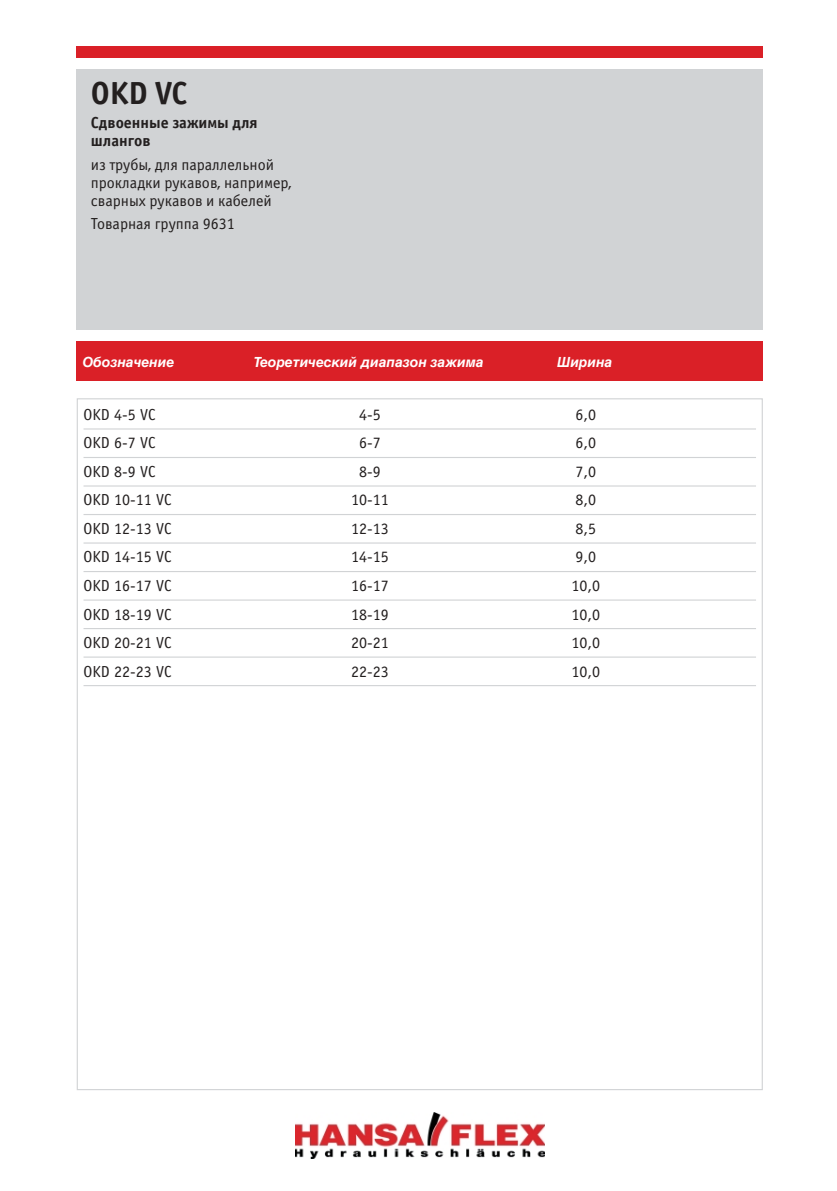
<style>
.page{position:relative;width:837px;height:1191px;background:#fff}
.page>*{position:absolute;margin:0;border:0;box-sizing:border-box;transform-origin:0 0}
.t1{font:700 32px "Officina Sans C";color:#231f1f}
.t2{font:16px "Officina Sans";color:#231f1f}
.t3{font:16px/18px "Officina Sans C";color:#231f1f}
.t4{font:700 16px/18px "Officina Sans C";color:#231f1f}
.t5{font:14px "Helvetica Cyr Bold Inclined";color:#fff}
</style>
<div class="page">
<div style="left:77px;top:47px;width:686px;height:11px;background:#da2027"></div>
<div style="left:77px;top:69px;width:686px;height:261px;background:#d1d3d5"></div>
<img style="left:295px;top:1112px;width:249px;height:46px">
<div style="left:77px;top:341px;width:686px;height:40px;background:#da2027"></div>
<hr style="left:84px;top:428px;width:672px;height:1px;background:#d1d3d5">
<hr style="left:84px;top:457px;width:672px;height:1px;background:#d1d3d5">
<hr style="left:84px;top:485px;width:672px;height:1px;background:#d1d3d5">
<hr style="left:84px;top:514px;width:672px;height:1px;background:#d1d3d5">
<hr style="left:84px;top:542px;width:672px;height:1px;background:#d1d3d5">
<hr style="left:84px;top:571px;width:672px;height:1px;background:#d1d3d5">
<hr style="left:84px;top:599px;width:672px;height:1px;background:#d1d3d5">
<hr style="left:84px;top:628px;width:672px;height:1px;background:#d1d3d5">
<hr style="left:84px;top:656px;width:672px;height:1px;background:#d1d3d5">
<hr style="left:84px;top:685px;width:672px;height:1px;background:#d1d3d5">
<h1 class="t1" style="left:91px;top:82px;width:98px">OKD VC</h1>
<p class="t4" style="left:91px;top:115px;width:168px">Сдвоенные зажимы для шлангов</p>
<p class="t3" style="left:91px;top:157px;width:202px">из трубы, для параллельной прокладки рукавов, например, сварных рукавов и кабелей</p>
<p class="t3" style="left:91px;top:217px;width:145px">Товарная группа 9631</p>
<p class="t5" style="left:82px;top:357px;width:93px">Обозначение</p>
<p class="t5" style="left:254px;top:357px;width:231px">Теоретический диапазон зажима</p>
<p class="t5" style="left:557px;top:357px;width:57px">Ширина</p>
<p class="t2" style="left:84px;top:408px;width:74px">OKD 4-5 VC</p>
<p class="t2" style="left:359px;top:408px;width:23px">4-5</p>
<p class="t2" style="left:575px;top:408px;width:22px">6,0</p>
<p class="t2" style="left:84px;top:437px;width:74px">OKD 6-7 VC</p>
<p class="t2" style="left:359px;top:437px;width:23px">6-7</p>
<p class="t2" style="left:575px;top:437px;width:22px">6,0</p>
<p class="t2" style="left:84px;top:465px;width:74px">OKD 8-9 VC</p>
<p class="t2" style="left:359px;top:465px;width:23px">8-9</p>
<p class="t2" style="left:575px;top:465px;width:22px">7,0</p>
<p class="t2" style="left:84px;top:494px;width:90px">OKD 10-11 VC</p>
<p class="t2" style="left:351px;top:494px;width:39px">10-11</p>
<p class="t2" style="left:575px;top:494px;width:22px">8,0</p>
<p class="t2" style="left:84px;top:522px;width:90px">OKD 12-13 VC</p>
<p class="t2" style="left:351px;top:522px;width:39px">12-13</p>
<p class="t2" style="left:575px;top:522px;width:22px">8,5</p>
<p class="t2" style="left:84px;top:551px;width:90px">OKD 14-15 VC</p>
<p class="t2" style="left:351px;top:551px;width:39px">14-15</p>
<p class="t2" style="left:575px;top:551px;width:22px">9,0</p>
<p class="t2" style="left:84px;top:579px;width:90px">OKD 16-17 VC</p>
<p class="t2" style="left:351px;top:579px;width:39px">16-17</p>
<p class="t2" style="left:571px;top:579px;width:30px">10,0</p>
<p class="t2" style="left:84px;top:608px;width:90px">OKD 18-19 VC</p>
<p class="t2" style="left:351px;top:608px;width:39px">18-19</p>
<p class="t2" style="left:571px;top:608px;width:30px">10,0</p>
<p class="t2" style="left:84px;top:636px;width:90px">OKD 20-21 VC</p>
<p class="t2" style="left:351px;top:636px;width:39px">20-21</p>
<p class="t2" style="left:571px;top:636px;width:30px">10,0</p>
<p class="t2" style="left:84px;top:665px;width:90px">OKD 22-23 VC</p>
<p class="t2" style="left:351px;top:665px;width:39px">22-23</p>
<p class="t2" style="left:571px;top:665px;width:30px">10,0</p>
</div>
